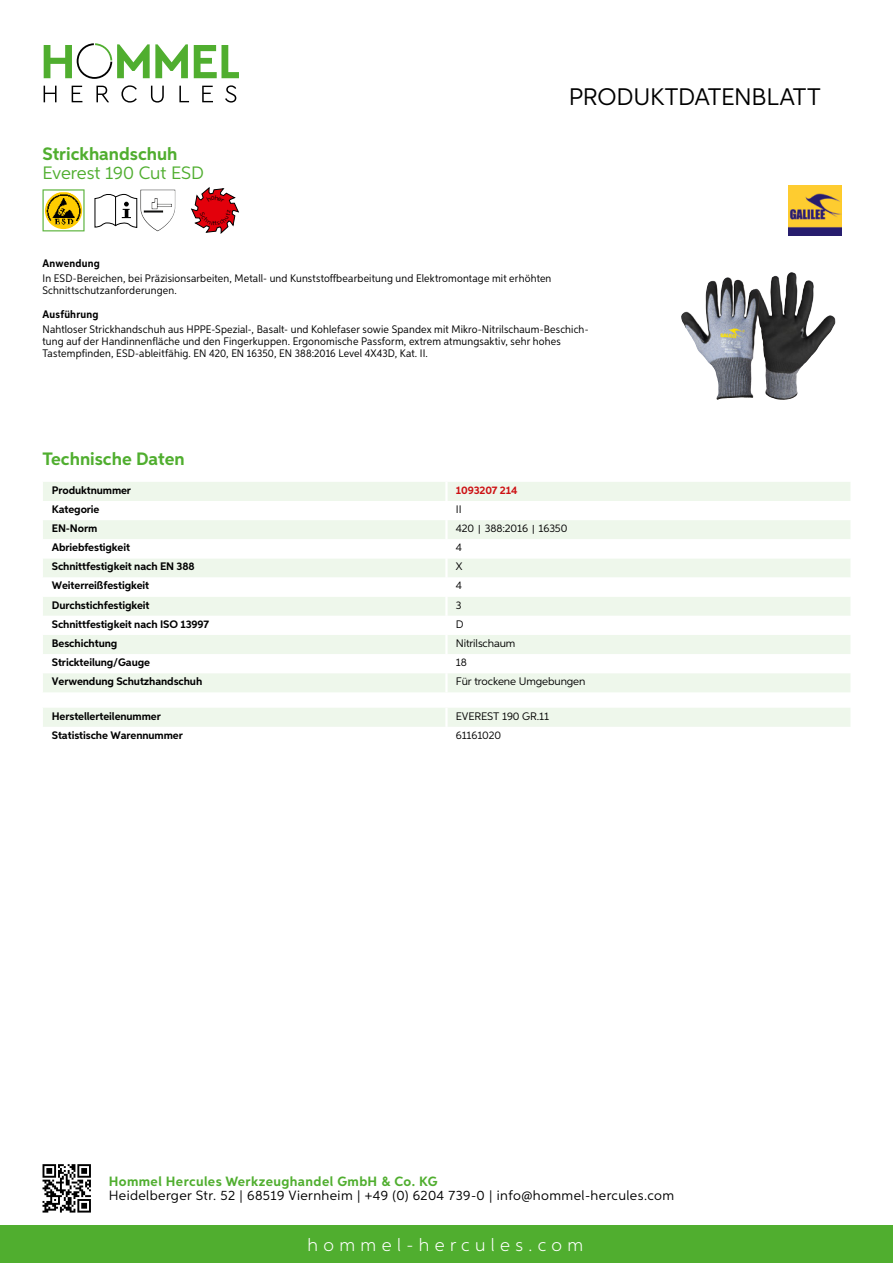
<style>
.page{position:relative;width:893px;height:1263px;background:#fff}
.page>*{position:absolute;margin:0;border:0;box-sizing:border-box;transform-origin:0 0}
.t1{font:24px "Aspira";letter-spacing:-.01em;color:#000}
.t2{font:700 18px "Aspira";color:#50ae2f}
.t3{font:300 18px "Aspira";letter-spacing:.3em;color:#fff}
.t4{font:18px "Aspira";color:#50ae2f}
.t5{font:13.5px "Aspira";letter-spacing:.03em;color:#000}
.t6{font:700 13.5px "Aspira";letter-spacing:.03em;color:#50ae2f}
.t7{font:10.95px/12px "Aspira Nar";letter-spacing:.015em;color:#000}
.t8{font:700 10.95px "Aspira";letter-spacing:-.01em;color:#000}
.t9{font:10.95px "Aspira";letter-spacing:-.01em;color:#000}
.t10{font:700 10.95px "Aspira Nar";letter-spacing:.02em;color:#000}
.t11{font:700 10.95px "Aspira";letter-spacing:-.01em;color:#cd1013}
.s1{font-family:"Wuerth Global";font-size:10.5px}
</style>
<div class="page">
<div style="left:0;top:1226px;width:893px;height:37px;background:#50ae2f"></div>
<svg style="left:43px;top:1164px;width:48px;height:48px"></svg>
<svg style="left:194px;top:45px;width:45px;height:33px"></svg>
<svg style="left:44px;top:43px;width:144px;height:36px"></svg>
<svg style="left:44px;top:86px;width:13px;height:16px"></svg>
<svg style="left:72px;top:86px;width:10px;height:16px"></svg>
<svg style="left:96px;top:86px;width:13px;height:16px"></svg>
<svg style="left:121px;top:85px;width:16px;height:18px"></svg>
<svg style="left:151px;top:86px;width:13px;height:17px"></svg>
<svg style="left:179px;top:86px;width:10px;height:16px"></svg>
<svg style="left:202px;top:86px;width:11px;height:16px"></svg>
<svg style="left:225px;top:85px;width:11px;height:18px"></svg>
<div style="left:43px;top:482px;width:807px;height:210px;background:#eef7eb"></div>
<svg style="left:43px;top:501px;width:807px;height:172px"></svg>
<hr style="left:445px;top:482px;width:3px;height:19px;background:#fff">
<hr style="left:445px;top:501px;width:3px;height:19px;background:#fff">
<hr style="left:445px;top:520px;width:3px;height:19px;background:#fff">
<hr style="left:445px;top:539px;width:3px;height:19px;background:#fff">
<hr style="left:445px;top:558px;width:3px;height:19px;background:#fff">
<hr style="left:445px;top:577px;width:3px;height:20px;background:#fff">
<hr style="left:445px;top:597px;width:3px;height:19px;background:#fff">
<hr style="left:445px;top:616px;width:3px;height:19px;background:#fff">
<hr style="left:445px;top:635px;width:3px;height:19px;background:#fff">
<hr style="left:445px;top:654px;width:3px;height:19px;background:#fff">
<hr style="left:445px;top:673px;width:3px;height:19px;background:#fff">
<div style="left:43px;top:708px;width:807px;height:19px;background:#eef7eb"></div>
<svg style="left:43px;top:189px;width:42px;height:42px"></svg>
<svg style="left:95px;top:193px;width:42px;height:35px"></svg>
<img style="left:140px;top:189px;width:8px;height:35px">
<img style="left:782px;top:272px;width:9px;height:43px">
<img style="left:789px;top:185px;width:53px;height:50px">
<svg style="left:191px;top:187px;width:48px;height:47px"></svg>
<h2 class="t2" style="left:43px;top:142px;width:137px">Strickhandschuh</h2>
<h2 class="t4" style="left:43px;top:162px;width:160px">Everest 190 Cut ESD</h2>
<h1 class="t1" style="left:569px;top:82px;width:253px">Produktdatenblatt</h1>
<p class="t10" style="left:43px;top:257px;width:59px">Anwendung</p>
<p class="t7" style="left:43px;top:273px;width:510px">In ESD-Bereichen, bei Präzisionsarbeiten, Metall- und Kunststoffbearbeitung und Elektromontage mit erhöhten<br>Schnittschutzanforderungen.</p>
<p class="t10" style="left:43px;top:307px;width:58px">Ausführung</p>
<p class="t7" style="left:43px;top:323px;width:548px">Nahtloser Strickhandschuh aus HPPE-Spezial-, Basalt- und Kohlefaser sowie Spandex mit Mikro-Nitrilschaum-Beschich&shy;tung auf der Handinnenfläche und den Fingerkuppen. Ergonomische Passform, extrem atmungsaktiv, sehr hohes<br>Tastempfinden, ESD-ableitfähig. EN 420, EN 16350, EN 388:2016 Level 4X43D, Kat. II.</p>
<h2 class="t2" style="left:43px;top:448px;width:144px">Technische Daten</h2>
<p class="t8" style="left:52px;top:483px;width:81px">Produktnummer</p>
<p class="t11" style="left:456px;top:483px;width:63px">1093207 214</p>
<p class="t8" style="left:52px;top:502px;width:49px">Kategorie</p>
<p class="t9" style="left:456px;top:502px;width:7px">II</p>
<p class="t8" style="left:52px;top:521px;width:47px">EN-Norm</p>
<p class="t9" style="left:456px;top:522px;width:113px">420 <span class="s1">|</span> 388:2016 <span class="s1">|</span> 16350</p>
<p class="t8" style="left:52px;top:541px;width:80px">Abriebfestigkeit</p>
<p class="t9" style="left:456px;top:541px;width:8px">4</p>
<p class="t8" style="left:52px;top:560px;width:144px">Schnittfestigkeit nach EN 388</p>
<p class="t9" style="left:456px;top:560px;width:8px">X</p>
<p class="t8" style="left:52px;top:579px;width:99px">Weiterreißfestigkeit</p>
<p class="t9" style="left:456px;top:579px;width:8px">4</p>
<p class="t8" style="left:52px;top:598px;width:99px">Durchstichfestigkeit</p>
<p class="t9" style="left:456px;top:598px;width:7px">3</p>
<p class="t8" style="left:52px;top:617px;width:159px">Schnittfestigkeit nach ISO 13997</p>
<p class="t9" style="left:456px;top:617px;width:8px">D</p>
<p class="t8" style="left:52px;top:636px;width:67px">Beschichtung</p>
<p class="t9" style="left:456px;top:636px;width:61px">N itrilschaum</p>
<p class="t8" style="left:52px;top:655px;width:100px">Strickteilung/Gauge</p>
<p class="t9" style="left:456px;top:655px;width:13px">18</p>
<p class="t8" style="left:52px;top:675px;width:152px">Verwendung Schutzhandschuh</p>
<p class="t9" style="left:456px;top:675px;width:131px">Für trockene U mgebungen</p>
<p class="t8" style="left:52px;top:709px;width:111px">Herstellerteilenummer</p>
<p class="t9" style="left:456px;top:709px;width:95px">EVEREST 190 GR.11</p>
<p class="t8" style="left:52px;top:728px;width:132px">Statistische Warennummer</p>
<p class="t9" style="left:456px;top:728px;width:47px">61161020</p>
<p class="t6" style="left:109px;top:1172px;width:330px">Hommel Hercules Werkzeughandel GmbH &amp; Co. KG</p>
<p class="t5" style="left:109px;top:1187px;width:567px">Heidelberger Str. 52 | 68519 Viernheim | +49 (0) 6204 739-0 | info@hommel-hercules.com</p>
<h2 class="t3" style="left:307px;top:1234px;width:277px">hommel-hercules.com</h2>
</div>
